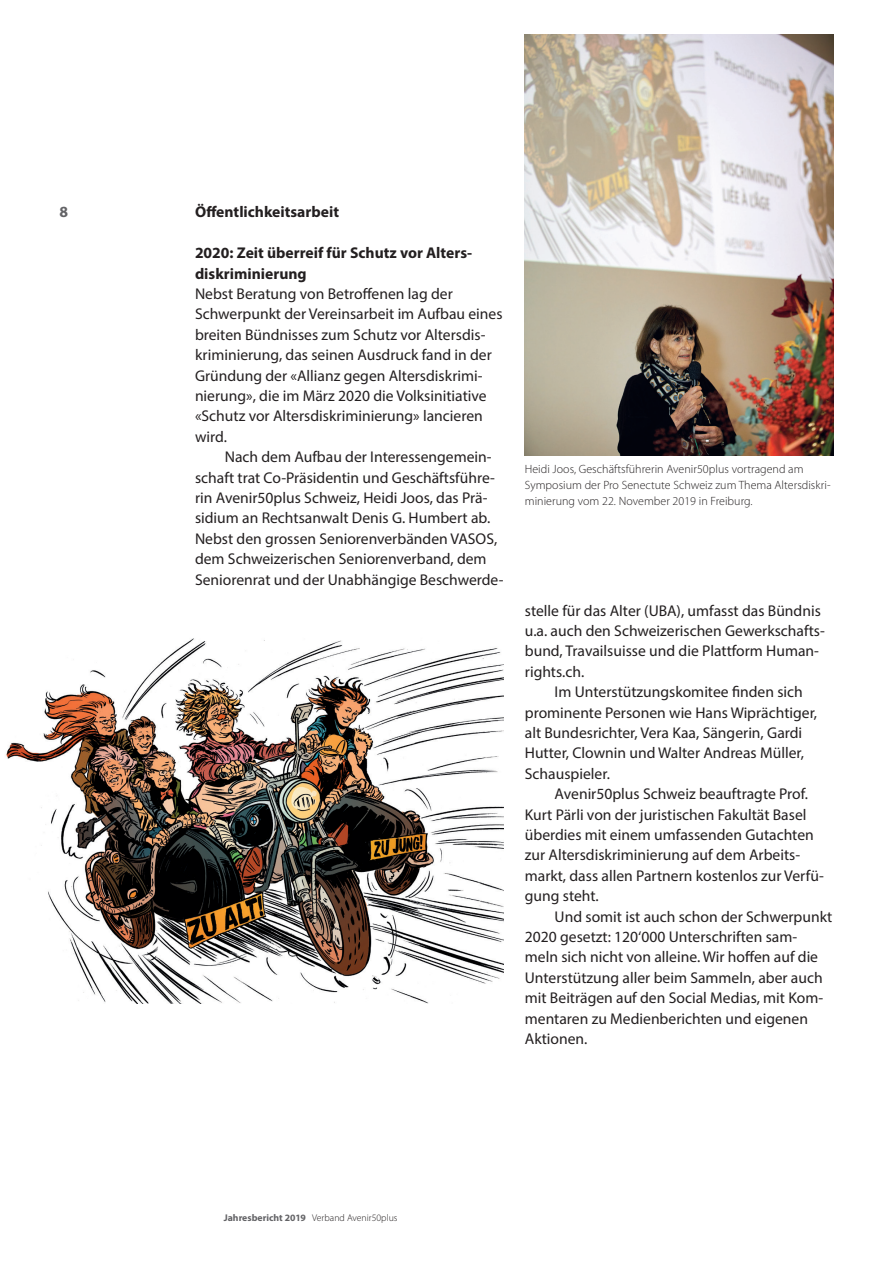
<style>
.page{position:relative;width:893px;height:1263px;background:#fff}
.page>*{position:absolute;margin:0;border:0;box-sizing:border-box;transform-origin:0 0}
.t1{font:15.6px/20.4px "Myriad Pro";color:#231f20}
.t2{font:700 15.6px/20.4px "Myriad Pro";color:#231f20}
.t3{font:700 15.6px "Myriad Pro";color:#636366}
.t4{font:300 12px/15.9px "Myriad Pro";letter-spacing:.005em;color:#231f20}
.t5{font:300 9.75px "Myriad Pro";color:#231f20}
.s1{font-weight:700;color:#636366}
</style>
<div class="page">
<img style="left:525px;top:34px;width:308px;height:421px">
<img style="left:6px;top:638px;width:498px;height:366px">
<p class="t3" style="left:60px;top:202px;width:10px">8</p>
<p class="t2" style="left:195px;top:201px;width:146px">Öffentlichkeitsarbeit</p>
<p class="t2" style="left:195px;top:242px;width:279px">2020: Zeit überreif für Schutz vor Alters&shy;diskriminierung</p>
<p class="t1" style="left:195px;top:283px;width:309px">Nebst Beratung von Betroffenen lag der Schwerpunkt der Vereinsarbeit im Aufbau eines breiten Bündnisses zum Schutz vor Altersdis&shy;kriminierung, das seinen Ausdruck fand in der Gründung der «Allianz gegen Altersdiskrimi&shy;nierung», die im März 2020 die Volksinitiative «Schutz vor Altersdiskriminierung» lancieren wird.</p>
<p class="t1" style="left:195px;top:447px;width:310px;text-indent:30px">Nach dem Aufbau der Interessengemein&shy;schaft trat Co-Präsidentin und Geschäftsführe&shy;rin Avenir50plus Schweiz, Heidi Joos, das Prä&shy;sidium an Rechtsanwalt Denis G. Humbert ab.<br>Nebst den grossen Seniorenverbänden VASOS, dem Schweizerischen Seniorenverband, dem Seniorenrat und der Unabhängige Beschwerde-</p>
<p class="t4" style="left:525px;top:461px;width:307px">Heidi Joos, Geschäftsführerin Avenir50plus vortragend am<br>Symposium der Pro Senectute Schweiz zum Thema Altersdiskri&shy;minierung vom 22. November 2019 in Freiburg.</p>
<p class="t1" style="left:525px;top:600px;width:302px">stelle für das Alter (UBA), umfasst das Bündnis u.a. auch den Schweizerischen Gewerkschafts&shy;bund, Travailsuisse und die Plattform Human&shy;rights.ch.</p>
<p class="t1" style="left:525px;top:681px;width:294px;text-indent:30px">Im Unterstützungskomitee finden sich prominente Personen wie Hans Wiprächtiger, alt Bundesrichter, Vera Kaa, Sängerin, Gardi Hutter, Clownin und Walter Andreas Müller, Schauspieler.</p>
<p class="t1" style="left:525px;top:783px;width:300px;text-indent:30px">Avenir50plus Schweiz beauftragte Prof.<br>Kurt Pärli von der juristischen Fakultät Basel überdies mit einem umfassenden Gutachten zur Altersdiskriminierung auf dem Arbeits&shy;markt, dass allen Partnern kostenlos zur Verfü&shy;gung steht.</p>
<p class="t1" style="left:525px;top:906px;width:309px;text-indent:30px">Und somit ist auch schon der Schwerpunkt 2020 gesetzt: 120‘000 Unterschriften sam&shy;meln sich nicht von alleine. Wir hoffen auf die Unterstützung aller beim Sammeln, aber auch mit Beiträgen auf den Social Medias, mit Kom&shy;mentaren zu Medienberichten und eigenen Aktionen.</p>
<p class="t5" style="left:224px;top:1212px;width:175px"><span class="s1">Jahresbericht 2019</span> Verband Avenir50plus</p>
</div>
